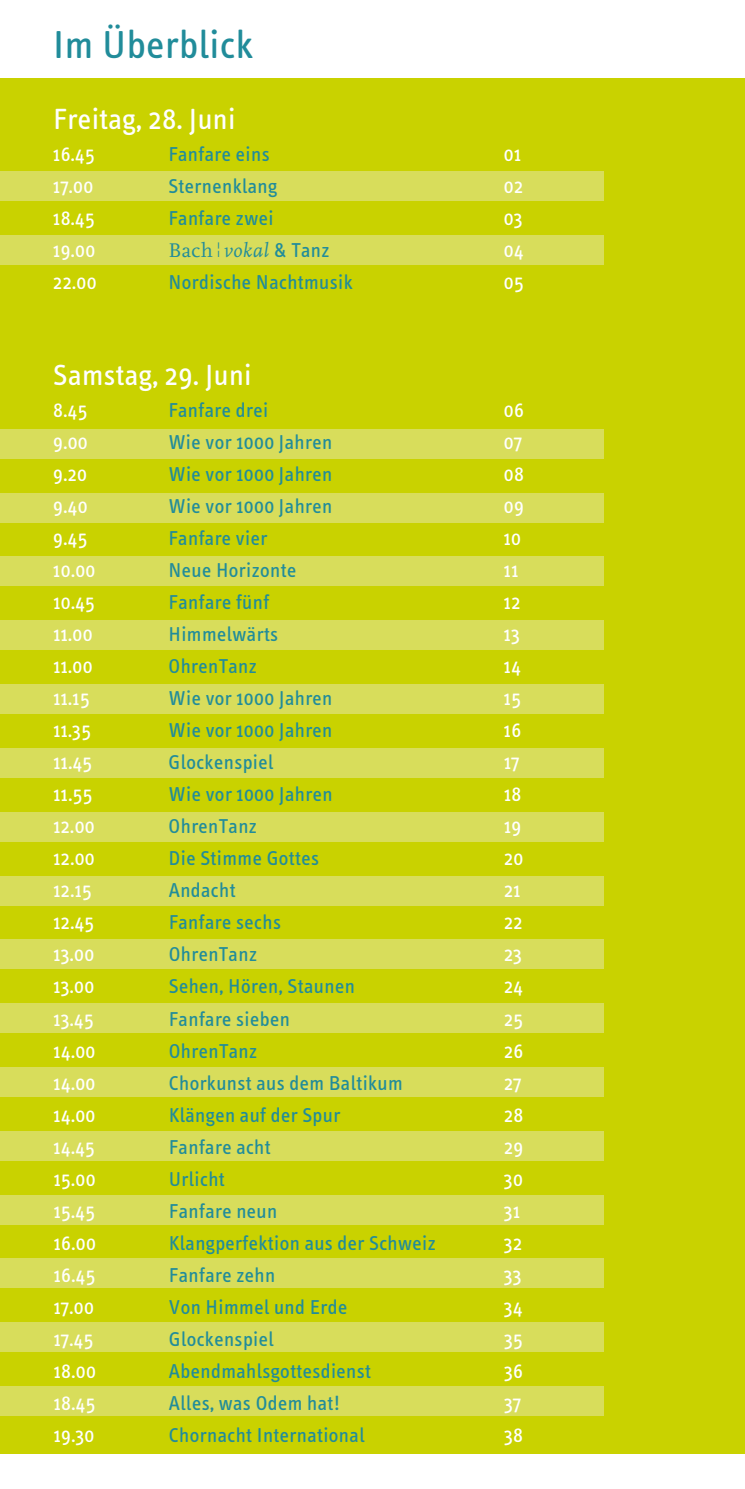
<style>
.page{position:relative;width:745px;height:1489px;background:#fff}
.page>*{position:absolute;margin:0;border:0;box-sizing:border-box;transform-origin:0 0}
.t1{font:40px "Info Text";letter-spacing:.015em;color:#218c9a}
.t2{font:30px "Info Text";letter-spacing:.015em;color:#fff}
.t3{font:20.5px "Info Text";letter-spacing:.02em;color:#218c9a}
.t4{font:20.5px "Info Text";letter-spacing:.02em;color:#fff}
.t5{font:italic 20.5px "Scala";letter-spacing:.025em;color:#218c9a}
.s1{font-style:normal}
.s2{font-family:"Mrs Eaves Just Lig";font-weight:700;font-style:normal}
.s3{font-family:"Info Text";font-style:normal}
</style>
<div class="page">
<div style="left:0;top:78px;width:744px;height:1375px;background:#c9d200"></div>
<div style="left:0;top:171px;width:602px;height:30px;background:#d8dd5b"></div>
<div style="left:0;top:235px;width:602px;height:29px;background:#d8dd5b"></div>
<div style="left:0;top:429px;width:602px;height:30px;background:#d8dd5b"></div>
<div style="left:0;top:493px;width:602px;height:29px;background:#d8dd5b"></div>
<div style="left:0;top:556px;width:602px;height:30px;background:#d8dd5b"></div>
<div style="left:0;top:620px;width:602px;height:30px;background:#d8dd5b"></div>
<div style="left:0;top:684px;width:602px;height:30px;background:#d8dd5b"></div>
<div style="left:0;top:748px;width:602px;height:29px;background:#d8dd5b"></div>
<div style="left:0;top:811px;width:602px;height:30px;background:#d8dd5b"></div>
<div style="left:0;top:875px;width:602px;height:30px;background:#d8dd5b"></div>
<div style="left:0;top:939px;width:602px;height:30px;background:#d8dd5b"></div>
<div style="left:0;top:1003px;width:602px;height:30px;background:#d8dd5b"></div>
<div style="left:0;top:1067px;width:602px;height:29px;background:#d8dd5b"></div>
<div style="left:0;top:1130px;width:602px;height:30px;background:#d8dd5b"></div>
<div style="left:0;top:1194px;width:602px;height:30px;background:#d8dd5b"></div>
<div style="left:0;top:1258px;width:602px;height:30px;background:#d8dd5b"></div>
<div style="left:0;top:1322px;width:602px;height:29px;background:#d8dd5b"></div>
<div style="left:0;top:1385px;width:602px;height:30px;background:#d8dd5b"></div>
<h1 class="t1" style="left:53px;top:23px;width:201px">Im Überblick</h1>
<h2 class="t2" style="left:53px;top:102px;width:184px">Freitag, 28. Juni</h2>
<p class="t4" style="left:53px;top:143px;width:43px">16.45</p>
<p class="t3" style="left:168px;top:143px;width:103px">Fanfare eins</p>
<p class="t4" style="left:503px;top:143px;width:19px">01</p>
<p class="t4" style="left:53px;top:175px;width:42px">17.00</p>
<p class="t3" style="left:168px;top:175px;width:110px">Sternenklang</p>
<p class="t4" style="left:503px;top:175px;width:21px">02</p>
<p class="t4" style="left:53px;top:207px;width:43px">18.45</p>
<p class="t3" style="left:168px;top:207px;width:107px">Fanfare zwei</p>
<p class="t4" style="left:503px;top:207px;width:20px">03</p>
<p class="t4" style="left:53px;top:239px;width:43px">19.00</p>
<p class="t5" style="left:168px;top:240px;width:162px"><span class="s1">Bach</span> <span class="s2">¦</span> vokal <span class="s3">&amp; Tanz</span></p>
<p class="t4" style="left:503px;top:239px;width:21px">04</p>
<p class="t4" style="left:53px;top:271px;width:45px">22.00</p>
<p class="t3" style="left:168px;top:271px;width:186px">Nordische Nachtmusik</p>
<p class="t4" style="left:503px;top:271px;width:21px">05</p>
<h2 class="t2" style="left:53px;top:358px;width:200px">Samstag, 29. Juni</h2>
<p class="t4" style="left:53px;top:399px;width:36px">8.45</p>
<p class="t3" style="left:168px;top:399px;width:101px">Fanfare drei</p>
<p class="t4" style="left:503px;top:399px;width:22px">06</p>
<p class="t4" style="left:53px;top:431px;width:36px">9.00</p>
<p class="t3" style="left:168px;top:431px;width:165px">Wie vor 1000 Jahren</p>
<p class="t4" style="left:503px;top:431px;width:20px">07</p>
<p class="t4" style="left:53px;top:463px;width:35px">9.20</p>
<p class="t3" style="left:168px;top:463px;width:165px">Wie vor 1000 Jahren</p>
<p class="t4" style="left:503px;top:463px;width:22px">08</p>
<p class="t4" style="left:53px;top:495px;width:36px">9.40</p>
<p class="t3" style="left:168px;top:495px;width:165px">Wie vor 1000 Jahren</p>
<p class="t4" style="left:503px;top:495px;width:21px">09</p>
<p class="t4" style="left:53px;top:527px;width:35px">9.45</p>
<p class="t3" style="left:168px;top:527px;width:100px">Fanfare vier</p>
<p class="t4" style="left:503px;top:527px;width:19px">10</p>
<p class="t4" style="left:53px;top:559px;width:44px">10.00</p>
<p class="t3" style="left:168px;top:559px;width:129px">Neue Horizonte</p>
<p class="t4" style="left:503px;top:559px;width:16px">11</p>
<p class="t4" style="left:53px;top:591px;width:43px">10.45</p>
<p class="t3" style="left:168px;top:591px;width:102px">Fanfare fünf</p>
<p class="t4" style="left:503px;top:591px;width:18px">12</p>
<p class="t4" style="left:53px;top:623px;width:41px">11.00</p>
<p class="t3" style="left:168px;top:623px;width:111px">Himmelwärts</p>
<p class="t4" style="left:503px;top:623px;width:17px">13</p>
<p class="t4" style="left:53px;top:655px;width:41px">11.00</p>
<p class="t3" style="left:168px;top:655px;width:90px">OhrenTanz</p>
<p class="t4" style="left:503px;top:655px;width:18px">14</p>
<p class="t4" style="left:53px;top:687px;width:38px">11.15</p>
<p class="t3" style="left:168px;top:687px;width:165px">Wie vor 1000 Jahren</p>
<p class="t4" style="left:503px;top:687px;width:19px">15</p>
<p class="t4" style="left:53px;top:719px;width:39px">11.35</p>
<p class="t3" style="left:168px;top:719px;width:165px">Wie vor 1000 Jahren</p>
<p class="t4" style="left:503px;top:719px;width:19px">16</p>
<p class="t4" style="left:53px;top:751px;width:40px">11.45</p>
<p class="t3" style="left:168px;top:751px;width:106px">Glockenspiel</p>
<p class="t4" style="left:503px;top:751px;width:17px">17</p>
<p class="t4" style="left:53px;top:783px;width:40px">11.55</p>
<p class="t3" style="left:168px;top:783px;width:165px">Wie vor 1000 Jahren</p>
<p class="t4" style="left:503px;top:783px;width:19px">18</p>
<p class="t4" style="left:53px;top:815px;width:43px">12.00</p>
<p class="t3" style="left:168px;top:815px;width:90px">OhrenTanz</p>
<p class="t4" style="left:503px;top:815px;width:19px">19</p>
<p class="t4" style="left:53px;top:847px;width:43px">12.00</p>
<p class="t3" style="left:168px;top:847px;width:152px">Die Stimme Gottes</p>
<p class="t4" style="left:503px;top:847px;width:21px">20</p>
<p class="t4" style="left:53px;top:879px;width:40px">12.15</p>
<p class="t3" style="left:168px;top:879px;width:68px">Andacht</p>
<p class="t4" style="left:503px;top:879px;width:18px">21</p>
<p class="t4" style="left:53px;top:911px;width:42px">12.45</p>
<p class="t3" style="left:168px;top:911px;width:114px">Fanfare sechs</p>
<p class="t4" style="left:503px;top:911px;width:20px">22</p>
<p class="t4" style="left:53px;top:943px;width:42px">13.00</p>
<p class="t3" style="left:169px;top:943px;width:90px">OhrenTanz</p>
<p class="t4" style="left:504px;top:943px;width:19px">23</p>
<p class="t4" style="left:54px;top:975px;width:42px">13.00</p>
<p class="t3" style="left:169px;top:975px;width:187px">Sehen, Hören, Staunen</p>
<p class="t4" style="left:504px;top:975px;width:20px">24</p>
<p class="t4" style="left:54px;top:1007px;width:42px">13.45</p>
<p class="t3" style="left:169px;top:1007px;width:123px">Fanfare sieben</p>
<p class="t4" style="left:504px;top:1007px;width:20px">25</p>
<p class="t4" style="left:54px;top:1039px;width:43px">14.00</p>
<p class="t3" style="left:169px;top:1039px;width:90px">OhrenTanz</p>
<p class="t4" style="left:504px;top:1039px;width:21px">26</p>
<p class="t4" style="left:54px;top:1071px;width:43px">14.00</p>
<p class="t3" style="left:169px;top:1071px;width:235px">Chorkunst aus dem Baltikum</p>
<p class="t4" style="left:504px;top:1071px;width:19px">27</p>
<p class="t4" style="left:54px;top:1103px;width:43px">14.00</p>
<p class="t3" style="left:169px;top:1103px;width:173px">Klängen auf der Spur</p>
<p class="t4" style="left:504px;top:1103px;width:21px">28</p>
<p class="t4" style="left:54px;top:1135px;width:43px">14.45</p>
<p class="t3" style="left:169px;top:1135px;width:103px">Fanfare acht</p>
<p class="t4" style="left:504px;top:1135px;width:21px">29</p>
<p class="t4" style="left:54px;top:1167px;width:43px">15.00</p>
<p class="t3" style="left:169px;top:1167px;width:57px">Urlicht</p>
<p class="t4" style="left:504px;top:1167px;width:20px">30</p>
<p class="t4" style="left:54px;top:1199px;width:43px">15.45</p>
<p class="t3" style="left:169px;top:1199px;width:110px">Fanfare neun</p>
<p class="t4" style="left:504px;top:1199px;width:17px">31</p>
<p class="t4" style="left:54px;top:1231px;width:44px">16.00</p>
<p class="t3" style="left:169px;top:1231px;width:268px">Klangperfektion aus der Schweiz</p>
<p class="t4" style="left:504px;top:1231px;width:19px">32</p>
<p class="t4" style="left:54px;top:1263px;width:43px">16.45</p>
<p class="t3" style="left:169px;top:1263px;width:108px">Fanfare zehn</p>
<p class="t4" style="left:504px;top:1263px;width:19px">33</p>
<p class="t4" style="left:54px;top:1295px;width:42px">17.00</p>
<p class="t3" style="left:169px;top:1295px;width:180px">Von Himmel und Erde</p>
<p class="t4" style="left:504px;top:1295px;width:20px">34</p>
<p class="t4" style="left:54px;top:1327px;width:41px">17.45</p>
<p class="t3" style="left:169px;top:1327px;width:106px">Glockenspiel</p>
<p class="t4" style="left:504px;top:1327px;width:20px">35</p>
<p class="t4" style="left:54px;top:1359px;width:44px">18.00</p>
<p class="t3" style="left:169px;top:1359px;width:203px">Abendmahlsgottesdienst</p>
<p class="t4" style="left:504px;top:1359px;width:20px">36</p>
<p class="t4" style="left:54px;top:1391px;width:43px">18.45</p>
<p class="t3" style="left:169px;top:1391px;width:173px">Alles, was Odem hat!</p>
<p class="t4" style="left:504px;top:1391px;width:18px">37</p>
<p class="t4" style="left:54px;top:1423px;width:42px">19.30</p>
<p class="t3" style="left:169px;top:1423px;width:197px">Chornacht International</p>
<p class="t4" style="left:504px;top:1423px;width:20px">38</p>
</div>
